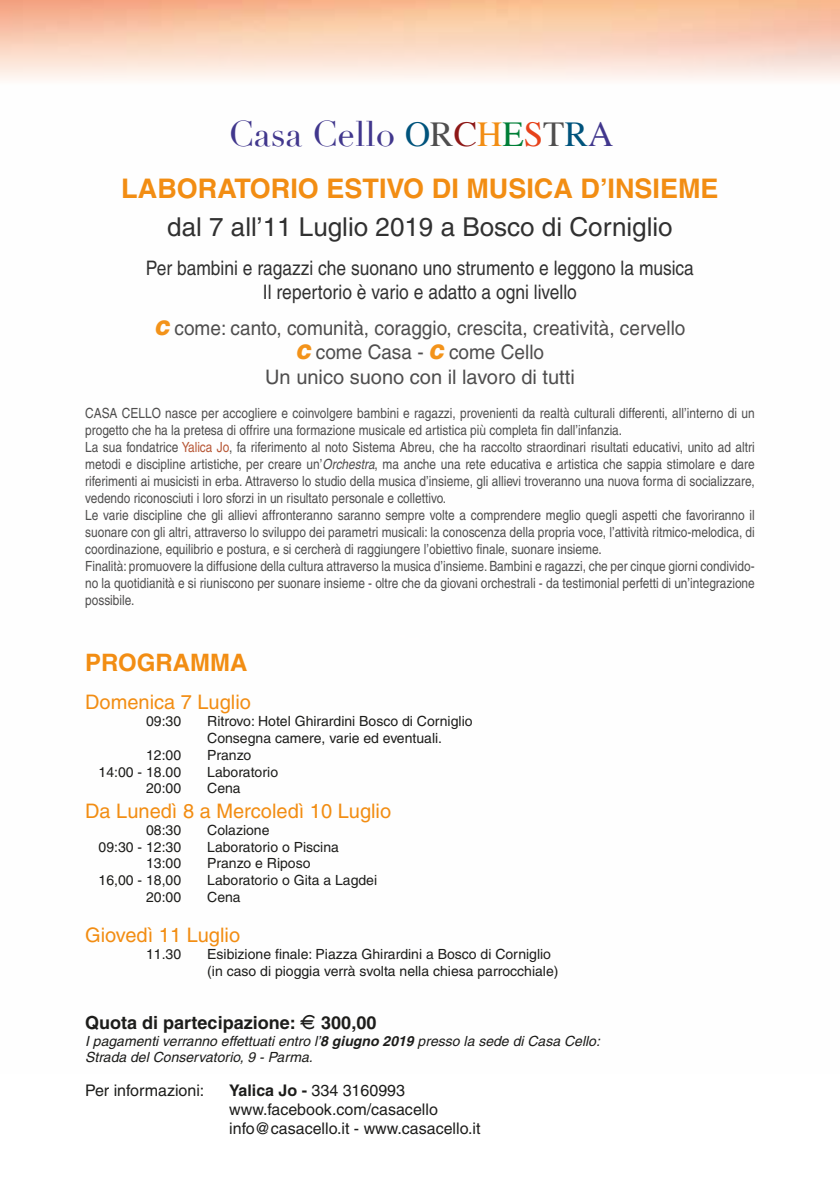
<style>
.page{position:relative;width:840px;height:1191px;background:#fff}
.page>*{position:absolute;margin:0;border:0;box-sizing:border-box;transform-origin:0 0}
.t1{font:35px "Didot";color:#41378d}
.t2{font:700 27px "Helvetica";color:#f28d13}
.t3{font:26px "Helvetica";color:#313131}
.t4{font:700 24px "Helvetica";color:#f28d13}
.t5{font:20px/24.2px "Helvetica";color:#4f4e4e;text-align:center;scale:.95 1}
.t6{font:20px/24.2px "Helvetica";color:#313131;text-align:center;scale:.87 1}
.t7{font:20px "Helvetica";color:#f28d13}
.t8{font:700 18px "Helvetica";color:#1d1d1b}
.t9{font:16px/19.4px "Helvetica";color:#1d1d1b}
.t10{font:14px/17px "Helvetica";color:#4f4e4e;scale:.85 1}
.t11{font:14px/17px "Helvetica";color:#1d1d1b}
.t12{font:italic 14px/17px "Helvetica";color:#1d1d1b}
.s1{font-family:"Times";color:#00537c}
.s2{font-family:"Times";color:#4f4e4e}
.s3{font-family:"Times";color:#8e1817}
.s4{font-family:"Times";color:#f28d13}
.s5{font-family:"Times";color:#007f37}
.s6{font-family:"Times";color:#e7421a}
.s7{font-family:"Times"}
.s8{font-weight:900;font-style:italic;color:#f3931a}
.s9{color:#b75736}
.s10{font-style:italic}
.s11{font-family:"Euro font";font-weight:400}
.s12{font-weight:700}
</style>
<div class="page">
<h1 class="t1" style="left:228px;top:113px;width:386px">Casa Cello <span class="s1">O</span><span class="s2">R</span><span class="s3">C</span><span class="s4">H</span><span class="s5">E</span><span class="s6">S</span><span class="s2">T</span><span class="s1">R</span><span class="s7">A</span></h1>
<h2 class="t2" style="left:121px;top:172px;width:598px">LABORATORIO ESTIVO DI MUSICA D’INSIEME</h2>
<h3 class="t3" style="left:167px;top:212px;width:506px">dal 7 all’11 Luglio 2019 a Bosco di Corniglio</h3>
<h3 class="t6" style="left:146px;top:256px;width:631px">Per bambini e ragazzi che suonano uno strumento e leggono la musica<br>Il repertorio è vario e adatto a ogni livello</h3>
<h3 class="t5" style="left:154px;top:316px;width:560px"><span class="s8">C</span> come: canto, comunità, coraggio, crescita, creatività, cervello<br><span class="s8">C</span> come Casa - <span class="s8">C</span> come Cello<br>Un unico suono con il lavoro di tutti</h3>
<p class="t10" style="left:85px;top:405px;width:789px">CASA CELLO nasce per accogliere e coinvolgere bambini e ragazzi, provenienti da realtà culturali differenti, all’interno di un progetto che ha la pretesa di offrire una formazione musicale ed artistica più completa fin dall’infanzia.<br>La sua fondatrice <span class="s9">Yalica Jo</span>, fa riferimento al noto Sistema Abreu, che ha raccolto straordinari risultati educativi, unito ad altri metodi e discipline artistiche, per creare un’<span class="s10">Orchestra</span>, ma anche una rete educativa e artistica che sappia stimolare e dare riferimenti ai musicisti in erba. Attraverso lo studio della musica d’insieme, gli allievi troveranno una nuova forma di socializzare, vedendo riconosciuti i loro sforzi in un risultato personale e collettivo.<br>Le varie discipline che gli allievi affronteranno saranno sempre volte a comprendere meglio quegli aspetti che favoriranno il suonare con gli altri, attraverso lo sviluppo dei parametri musicali: la conoscenza della propria voce, l’attività ritmico-melodica, di coordinazione, equilibrio e postura, e si cercherà di raggiungere l’obiettivo finale, suonare insieme.<br>Finalità: promuovere la diffusione della cultura attraverso la musica d’insieme. Bambini e ragazzi, che per cinque giorni condivido&shy;no la quotidianità e si riuniscono per suonare insieme - oltre che da giovani orchestrali - da testimonial perfetti di un’integrazione possibile.</p>
<h3 class="t4" style="left:85px;top:648px;width:164px">PROGRAMMA</h3>
<h3 class="t7" style="left:85px;top:690px;width:167px">Domenica 7 Luglio</h3>
<p class="t11" style="left:146px;top:712px;width:37px">09:30</p>
<p class="t11" style="left:207px;top:712px;width:267px">Ritrovo: Hotel Ghirardini Bosco di Corniglio<br>Consegna camere, varie ed eventuali.</p>
<p class="t11" style="left:146px;top:746px;width:37px">12:00</p>
<p class="t11" style="left:207px;top:746px;width:46px">Pranzo</p>
<p class="t11" style="left:99px;top:763px;width:84px">14:00 - 18.00</p>
<p class="t11" style="left:207px;top:763px;width:72px">Laboratorio</p>
<p class="t11" style="left:146px;top:780px;width:37px">20:00</p>
<p class="t11" style="left:207px;top:780px;width:35px">Cena</p>
<h3 class="t7" style="left:85px;top:799px;width:307px">Da Lunedì 8 a Mercoledì 10 Luglio</h3>
<p class="t11" style="left:146px;top:821px;width:37px">08:30</p>
<p class="t11" style="left:207px;top:821px;width:64px">Colazione</p>
<p class="t11" style="left:99px;top:838px;width:84px">09:30 - 12:30</p>
<p class="t11" style="left:207px;top:838px;width:133px">Laboratorio o Piscina</p>
<p class="t11" style="left:146px;top:855px;width:37px">13:00</p>
<p class="t11" style="left:207px;top:855px;width:105px">Pranzo e Riposo</p>
<p class="t11" style="left:99px;top:872px;width:84px">16,00 - 18,00</p>
<p class="t11" style="left:207px;top:872px;width:171px">Laboratorio o Gita a Lagdei</p>
<p class="t11" style="left:146px;top:889px;width:37px">20:00</p>
<p class="t11" style="left:207px;top:889px;width:35px">Cena</p>
<h3 class="t7" style="left:85px;top:923px;width:156px">Giovedì 11 Luglio</h3>
<p class="t11" style="left:146px;top:945px;width:37px">11.30</p>
<p class="t11" style="left:207px;top:945px;width:352px">Esibizione finale: Piazza Ghirardini a Bosco di Corniglio (in caso di pioggia verrà svolta nella chiesa parrocchiale)</p>
<p class="t8" style="left:85px;top:1011px;width:292px">Quota di partecipazione: <span class="s11">E</span> 300,00</p>
<p class="t12" style="left:85px;top:1032px;width:516px">I pagamenti verranno effettuati entro l’<span class="s12">8 giugno 2019</span> presso la sede di Casa Cello:<br>Strada del Conservatorio, 9 - Parma.</p>
<p class="t9" style="left:85px;top:1080px;width:121px">Per informazioni:</p>
<p class="t9" style="left:229px;top:1080px;width:252px"><span class="s12">Yalica Jo -</span> 334 3160993 www.facebook.com/casacello info@casacello.it - www.casacello.it</p>
</div>
